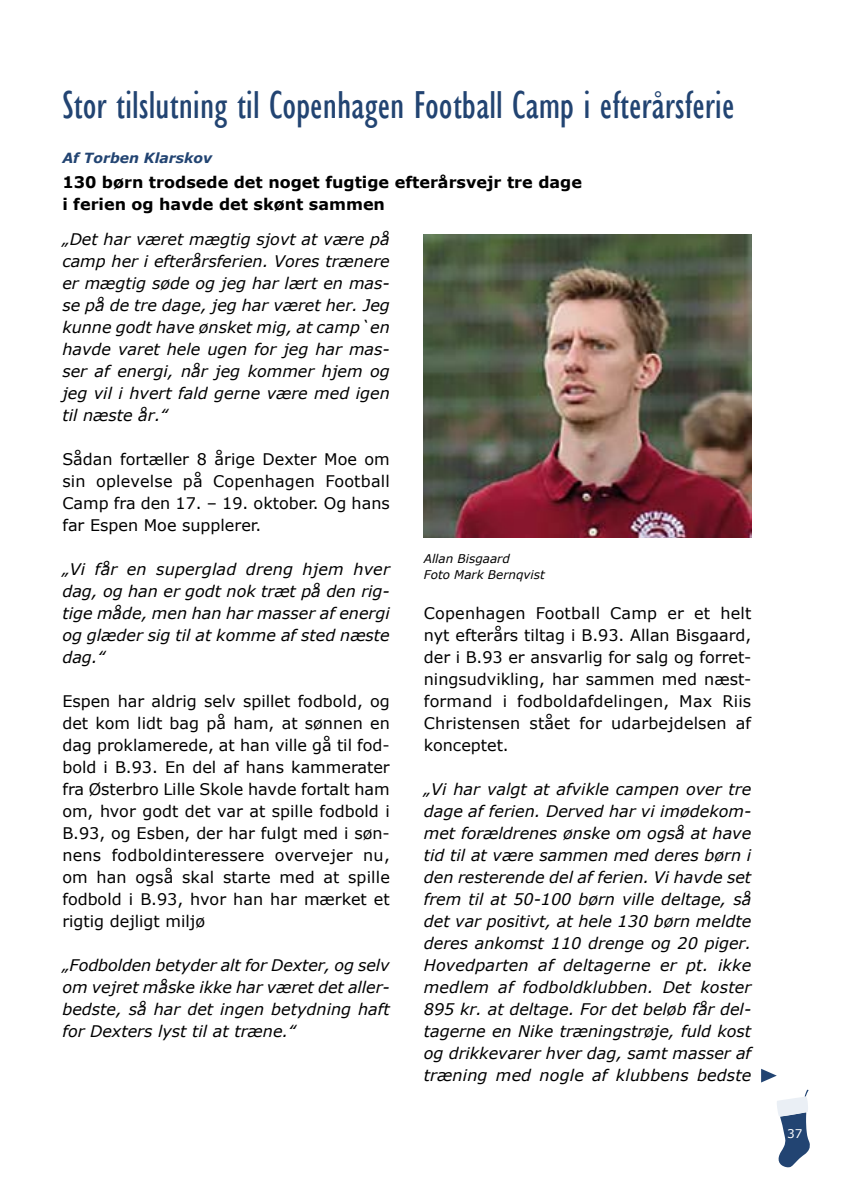
<style>
.page{position:relative;width:842px;height:1191px;background:#fff}
.page>*{position:absolute;margin:0;border:0;box-sizing:border-box;transform-origin:0 0}
.t1{font:condensed 40px "Gill Sans";color:#224472}
.t2{font:italic 16px/22px "Verdana";color:#000;text-align:justify}
.t3{font:16px/22px "Verdana";color:#000;text-align:justify}
.t4{font:700 16px/22px "Verdana";color:#000}
.t5{font:italic 700 14px "Verdana";color:#224472}
.t6{font:italic 12px/16px "Verdana";color:#000}
.t7{font:12px "Verdana";color:#fff}
</style>
<div class="page">
<svg style="left:777px;top:1089px;width:33px;height:78px"></svg>
<img style="left:424px;top:234px;width:327px;height:303px">
<svg style="left:761px;top:1068px;width:16px;height:14px"></svg>
<h1 class="t1" style="left:62px;top:82px;width:674px">Stor tilslutning til Copenhagen Football Camp i efterårsferie</h1>
<p class="t5" style="left:62px;top:148px;width:151px">Af Torben Klarskov</p>
<p class="t4" style="left:62px;top:171px;width:521px">130 børn trodsede det noget fugtige efterårsvejr tre dage i ferien og havde det skønt sammen</p>
<p class="t2" style="left:62px;top:228px;width:329px">„Det har været mægtig sjovt at være på camp her i efterårsferien. Vores trænere er mægtig søde og jeg har lært en mas&shy;se på de tre dage, jeg har været her. Jeg kunne godt have ønsket mig, at camp`en havde varet hele ugen for jeg har mas&shy;ser af energi, når jeg kommer hjem og jeg vil i hvert fald gerne være med igen til næste år.‟</p>
<p class="t3" style="left:62px;top:448px;width:329px">Sådan fortæller 8 årige Dexter Moe om sin oplevelse på Copenhagen Football Camp fra den 17. – 19. oktober. Og hans far Espen Moe supplerer.</p>
<p class="t2" style="left:62px;top:558px;width:329px">„Vi får en superglad dreng hjem hver dag, og han er godt nok træt på den rig&shy;tige måde, men han har masser af energi og glæder sig til at komme af sted næste dag.‟</p>
<p class="t3" style="left:62px;top:690px;width:329px">Espen har aldrig selv spillet fodbold, og det kom lidt bag på ham, at sønnen en dag proklamerede, at han ville gå til fod&shy;bold i B.93. En del af hans kammerater fra Østerbro Lille Skole havde fortalt ham om, hvor godt det var at spille fodbold i B.93, og Esben, der har fulgt med i søn&shy;nens fodboldinteressere overvejer nu, om han også skal starte med at spille fodbold i B.93, hvor han har mærket et rigtig dejligt miljø</p>
<p class="t2" style="left:62px;top:954px;width:329px">„Fodbolden betyder alt for Dexter, og selv om vejret måske ikke har været det aller&shy;bedste, så har det ingen betydning haft for Dexters lyst til at træne.‟</p>
<p class="t6" style="left:424px;top:551px;width:123px">Allan Bisgaard<br>Foto Mark Bernqvist</p>
<p class="t3" style="left:424px;top:602px;width:329px">Copenhagen Football Camp er et helt nyt efterårs tiltag i B.93. Allan Bisgaard, der i B.93 er ansvarlig for salg og forret&shy;ningsudvikling, har sammen med næst&shy;formand i fodboldafdelingen, Max Riis Christensen stået for udarbejdelsen af konceptet.</p>
<p class="t2" style="left:424px;top:778px;width:329px">„Vi har valgt at afvikle campen over tre dage af ferien. Derved har vi imødekom&shy;met forældrenes ønske om også at have tid til at være sammen med deres børn i den resterende del af ferien. Vi havde set frem til at 50-100 børn ville deltage, så det var positivt, at hele 130 børn meldte deres ankomst 110 drenge og 20 piger.<br>Hovedparten af deltagerne er pt. ikke medlem af fodboldklubben. Det koster 895 kr. at deltage. For det beløb får del&shy;tagerne en Nike træningstrøje, fuld kost og drikkevarer hver dag, samt masser af træning med nogle af klubbens bedste</p>
<p class="t7" style="left:787px;top:1125px;width:17px">37</p>
</div>
